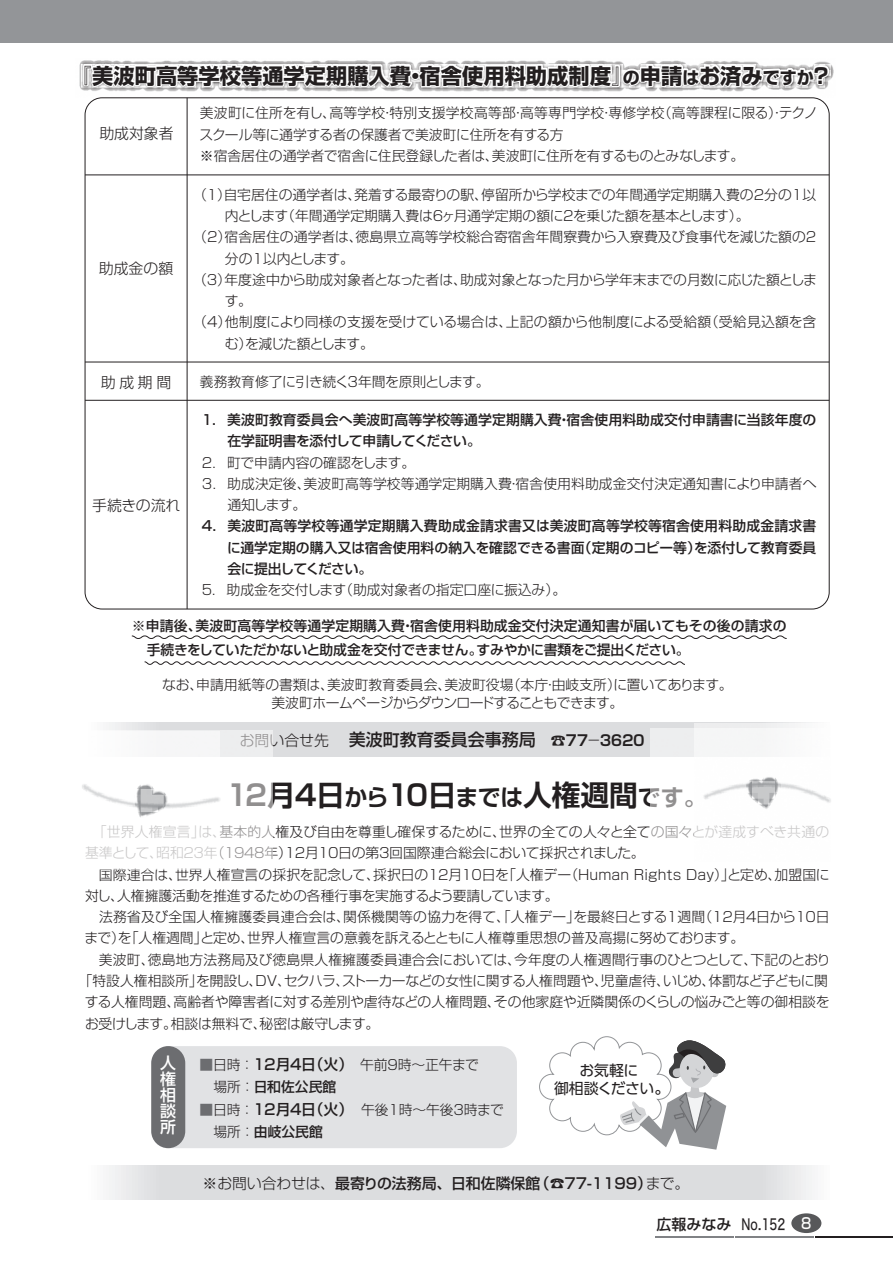
<style>
.page{position:relative;width:893px;height:1263px;background:#fff}
.page>*{position:absolute;margin:0;border:0;box-sizing:border-box;transform-origin:0 0}
.t1{font:700 28.65px "Shin Go Pr 6 N De";letter-spacing:-.14em;color:#231f20}
.t2{font:700 21.3px "Shin Go Pr 6 N";color:#231f20}
.t3{font:500 16.95px "Shin Go Pr 6 N";color:#231f20}
.t4{font:500 15.9px/15.9px "Shin Go Pr 6 N";color:#fff;text-align:justify}
.t5{font:15px "Hira Kaku Std W5";color:#231f20;scale:.75 1}
.t6{font:500 14.85px "Shin Go Pr 6 N";color:#231f20}
.t7{font:300 14.85px "Shin Go Pr 6 N";color:#231f20}
.t8{font:14.85px/17.9px "UD Shin Go Pro";letter-spacing:-.025em;color:#231f20;text-align:center}
.t9{font:300 13.8px/21.3px "Shin Go Pr 6 N";color:#231f20}
.t10{font:500 13.8px/21.3px "Shin Go Pr 6 N";letter-spacing:.005em;color:#231f20}
.t11{font:300 13.8px "Shin Go Pr 6 N";letter-spacing:-.03em;color:#231f20}
.t12{font:300 13.8px "Shin Go Pr 6 N";letter-spacing:-.025em;color:#231f20}
.t13{font:300 13.8px "Shin Go Pr 6 N";letter-spacing:-.065em;color:#231f20}
.t14{font:300 13.8px/22.4px "Shin Go Pr 6 N";letter-spacing:-.055em;color:#231f20}
.t15{font:300 13.8px/22.4px "Shin Go Pr 6 N";letter-spacing:-.035em;color:#231f20}
.t16{font:300 13.8px "Shin Go Pr 6 N";letter-spacing:-.02em;color:#231f20}
.t17{font:300 13.8px "Shin Go Pr 6 N";letter-spacing:-.075em;color:#231f20}
.s1{font-size:16.95px;color:#fff}
.s2{color:#fff}
.s3{font-weight:300;font-size:14.85px}
.s4{font-family:"Koz Go Pr 6 N";font-weight:400;font-size:14.85px}
.s5{font-family:"Shin Go Pr 6 N De";font-weight:700;font-size:14.85px}
.s6{font-size:22.95px}
.s7{color:#6c6d70}
.s8{font-weight:500;font-size:14.85px}
.s9{font-weight:500}
.s10{font-family:"Shin Go Pr 6 N";font-weight:700}
.s11{font-weight:300}
.s12{font-family:"Shin Go Pr 6 N";font-weight:500}
.s13{font-family:"Shin Go Pr 6 N";font-weight:500;color:#fff}
</style>
<div class="page">
<div style="left:0;top:0;width:893px;height:43px;background:#939598"></div>
<div style="left:791px;top:1213px;width:30px;height:20px;background:#57585a;border-radius:50%"></div>
<hr style="left:655px;top:1236px;width:78px;height:1px;background:#808285">
<hr style="left:735px;top:1236px;width:78px;height:1px;background:#808285">
<hr style="left:815px;top:1236px;width:78px;height:1px;background:#231f20">
<img style="left:79px;top:61px;width:755px;height:37px">
<svg style="left:82px;top:60px;width:749px;height:32px"></svg>
<hr style="left:85px;top:175px;width:744px;height:1px;background:#231f20">
<hr style="left:85px;top:362px;width:744px;height:1px;background:#231f20">
<hr style="left:85px;top:400px;width:744px;height:1px;background:#231f20">
<hr style="left:187px;top:98px;width:1px;height:511px;background:#231f20">
<svg style="left:131px;top:635px;width:656px;height:4px"></svg>
<svg style="left:144px;top:661px;width:541px;height:4px"></svg>
<div style="left:85px;top:722px;width:744px;height:34px;background:#dcdddf"></div>
<svg style="left:109px;top:1165px;width:703px;height:34px;background:#dddee0"></svg>
<div style="left:151px;top:1046px;width:366px;height:102px;background:#e1e2e4;border-radius:17px"></div>
<div style="left:151px;top:1046px;width:34px;height:102px;background:#6c6d70;border-radius:17px"></div>
<img style="left:82px;top:731px;width:191px;height:58px">
<img style="left:651px;top:729px;width:44px;height:28px">
<img style="left:695px;top:724px;width:136px;height:85px">
<img style="left:83px;top:732px;width:137px;height:86px">
<svg style="left:539px;top:1036px;width:188px;height:114px"></svg>
<h2 class="t2" style="left:70px;top:59px;width:763px">『美波町高等学校等通学定期購入費・宿舎使用料助成制度』<span class="s1">の</span><span class="s2">申請</span><span class="s1">は</span><span class="s2">お済み</span><span class="s1">ですか</span><span class="s2">？</span></h2>
<p class="t9" style="left:200px;top:101px;width:619px">美波町に住所を有し、高等学校・特別支援学校高等部・高等専門学校・専修学校（高等課程に限る）・テクノスクール等に通学する者の保護者で美波町に住所を有する方<br>※宿舎居住の通学者で宿舎に住民登録した者は、美波町に住所を有するものとみなします。</p>
<p class="t7" style="left:99px;top:121px;width:76px">助成対象者</p>
<p class="t7" style="left:99px;top:256px;width:76px">助成金の額</p>
<p class="t7" style="left:101px;top:370px;width:72px">助成期間</p>
<p class="t7" style="left:92px;top:493px;width:90px">手続きの流れ</p>
<p class="t9" style="left:193px;top:183px;width:624px">（１）自宅居住の通学者は、発着する最寄りの駅、停留所から学校までの年間通学定期購入費の2分の1以</p>
<p class="t11" style="left:225px;top:204px;width:526px">内とします（年間通学定期購入費は6ヶ月通学定期の額に2を乗じた額を基本とします）。</p>
<p class="t9" style="left:193px;top:225px;width:625px">（2）宿舎居住の通学者は、徳島県立高等学校総合寄宿舎年間寮費から入寮費及び食事代を減じた額の2</p>
<p class="t12" style="left:225px;top:247px;width:130px">分の1以内とします。</p>
<p class="t11" style="left:193px;top:268px;width:625px">（３）年度途中から助成対象者となった者は、助成対象となった月から学年末までの月数に応じた額としま</p>
<p class="t9" style="left:225px;top:289px;width:29px">す。</p>
<p class="t9" style="left:193px;top:310px;width:625px">（４）他制度により同様の支援を受けている場合は、上記の額から他制度による受給額（受給見込額を含</p>
<p class="t17" style="left:225px;top:332px;width:151px">む）を減じた額とします。</p>
<p class="t11" style="left:200px;top:370px;width:291px">義務教育修了に引き続く3年間を原則とします。</p>
<p class="t10" style="left:227px;top:408px;width:590px;text-indent:-27px">１．美波町教育委員会へ美波町高等学校等通学定期購入費・宿舎使用料助成交付申請書に当該年度の在学証明書を添付して申請してください。</p>
<p class="t9" style="left:202px;top:450px;width:215px">2．町で申請内容の確認をします。</p>
<p class="t9" style="left:202px;top:472px;width:616px">3．助成決定後、美波町高等学校等通学定期購入費・宿舎使用料助成金交付決定通知書により申請者へ</p>
<p class="t9" style="left:227px;top:493px;width:80px">通知します。</p>
<p class="t10" style="left:227px;top:515px;width:591px;text-align:justify;text-indent:-27px">４．美波町高等学校等通学定期購入費助成金請求書又は美波町高等学校等宿舎使用料助成金請求書に通学定期の購入又は宿舎使用料の納入を確認できる書面（定期のコピー等）を添付して教育委員会に提出してください。</p>
<p class="t9" style="left:200px;top:578px;width:368px">５．助成金を交付します（助成対象者の指定口座に振込み）。</p>
<p class="t10" style="left:147px;top:612px;width:641px;line-height:24.5px;text-indent:-15px">※申請後、美波町高等学校等通学定期購入費・宿舎使用料助成金交付決定通知書が届いてもその後の請求の手続きをしていただかないと助成金を交付できません。すみやかに書類をご提出ください。</p>
<p class="t9" style="left:162px;top:675px;width:572px;line-height:18.1px;text-align:center">なお、申請用紙等の書類は、美波町教育委員会、美波町役場（本庁・由岐支所）に置いてあります。美波町ホームページからダウンロードすることもできます。</p>
<p class="t3" style="left:240px;top:725px;width:408px"><span class="s3">お問い合せ先　</span> 美波町教育委員会事務局 <span class="s4">☎</span><span class="s5">７７</span><span class="s3">－</span><span class="s5">３６２０</span></p>
<h1 class="t1" style="left:223px;top:771px;width:485px">１２月４日<span class="s6">から</span>１０日<span class="s6">までは</span>人権週間<span class="s6">です。</span></h1>
<p class="t9" style="left:85px;top:820px;width:746px">　「世界人権宣言」は、基本的人権及び自由を尊重し確保するために、世界の全ての人々と全ての国々とが達成すべき共通の</p>
<p class="t13" style="left:85px;top:842px;width:561px">基準として、昭和２３年（１９４８年）１２月１０日の第３回国際連合総会において採択されました。</p>
<p class="t9" style="left:85px;top:862px;width:746px">　国際連合は、世界人権宣言の採択を記念して、採択日の１２月１０日を「人権デー（Human Rights Day）｣と定め、加盟国に</p>
<p class="t12" style="left:85px;top:884px;width:475px">対し、人権擁護活動を推進するための各種行事を実施するよう要請しています。</p>
<p class="t9" style="left:85px;top:905px;width:746px">　法務省及び全国人権擁護委員連合会は、関係機関等の協力を得て、「人権デー」を最終日とする１週間（１２月４日から１０日</p>
<p class="t9" style="left:85px;top:926px;width:661px">まで）を「人権週間」と定め、世界人権宣言の意義を訴えるとともに人権尊重思想の普及高揚に努めております。</p>
<p class="t9" style="left:85px;top:947px;width:747px">　美波町、徳島地方法務局及び徳島県人権擁護委員連合会においては、今年度の人権週間行事のひとつとして、下記のとおり</p>
<p class="t11" style="left:79px;top:969px;width:751px">「特設人権相談所」を開設し、DV、セクハラ、ストーカーなどの女性に関する人権問題や、児童虐待、いじめ、体罰など子どもに関</p>
<p class="t9" style="left:85px;top:990px;width:746px">する人権問題、高齢者や障害者に対する差別や虐待などの人権問題、その他家庭や近隣関係のくらしの悩みごと等の御相談を</p>
<p class="t16" style="left:85px;top:1012px;width:296px">お受けします。相談は無料で、秘密は厳守します。</p>
<p class="t15" style="left:200px;top:1052px;width:281px"><span class="s7">■</span>日時 ：<span class="s8">１２月４日（火）</span>　午前９時～正午まで　場所 ：<span class="s9">日和佐公民館</span></p>
<p class="t14" style="left:200px;top:1097px;width:306px"><span class="s7">■</span>日時 ：<span class="s8">１２月４日（火）　</span>午後１時～午後３時まで　場所 ：<span class="s9">由岐公民館</span></p>
<p class="t4" style="left:160px;top:1054px;width:17px">人権相談所</p>
<p class="t8" style="left:554px;top:1061px;width:117px">お気軽に<br>御相談ください<span class="s10">。</span></p>
<p class="t6" style="left:203px;top:1171px;width:488px"><span class="s11">※お問い合わせは、</span>最寄りの法務局、日和佐隣保館（☎77-1199）<span class="s11">まで。</span></p>
<p class="t5" style="left:656px;top:1212px;width:208px"><span class="s12">広報みなみ</span> No.152 <span class="s13">8</span></p>
</div>
